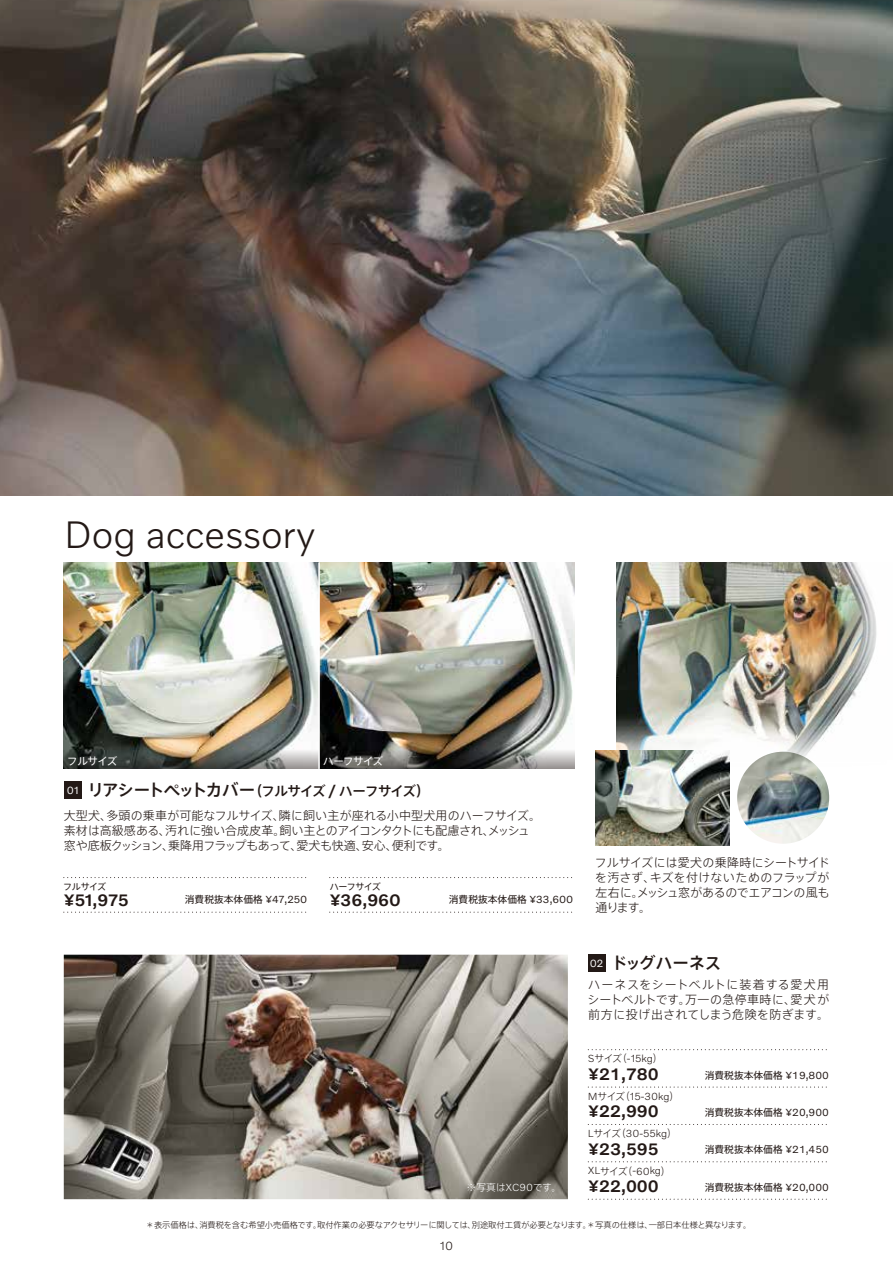
<style>
.page{position:relative;width:893px;height:1263px;background:#fff}
.page>*{position:absolute;margin:0;border:0;box-sizing:border-box;transform-origin:0 0}
.t1{font:300 39px "Volvo Novum";color:#231916}
.t2{font:500 16.8px "Volvo Novum";color:#231916}
.t3{font:500 16.5px "Axis Std";letter-spacing:-.025em;color:#231916}
.t4{font:500 13.5px "Axis Std";letter-spacing:-.07em;color:#231916}
.t5{font:300 12px/15px "Axis Std";color:#231916;text-align:justify}
.t6{font:300 12px "Volvo Novum";color:#231916}
.t7{font:300 10.5px "Volvo Novum";color:#231916}
.t8{font:10.5px "Axis Std";letter-spacing:-.07em;color:#fff}
.t9{font:10.5px "Volvo Novum";color:#fff}
.t10{font:9.75px "Axis Std";color:#231916}
.t11{font:300 9.75px "Axis Std";color:#fff}
.t12{font:9px "Axis Std";letter-spacing:-.07em;color:#231916}
.t13{font:300 8.25px "Axis Std";color:#231916}
.s1{font-size:16.5px}
.s2{font-family:"Volvo Novum";font-size:14.4px}
.s3{font-family:"Volvo Novum";font-size:10.5px}
.s4{font-family:"Axis Std";font-size:9.75px}
</style>
<div class="page">
<img style="left:64px;top:955px;width:504px;height:244px">
<svg style="left:588px;top:1161px;width:239px;height:1px"></svg>
<svg style="left:588px;top:1199px;width:239px;height:1px"></svg>
<svg style="left:588px;top:1124px;width:239px;height:1px"></svg>
<svg style="left:588px;top:1087px;width:239px;height:1px"></svg>
<svg style="left:588px;top:1049px;width:239px;height:1px"></svg>
<div style="left:588px;top:955px;width:17px;height:17px;background:#231916"></div>
<img style="left:0;top:0;width:893px;height:496px">
<img style="left:64px;top:562px;width:510px;height:186px">
<svg style="left:64px;top:877px;width:243px;height:1px"></svg>
<svg style="left:64px;top:912px;width:243px;height:1px"></svg>
<svg style="left:330px;top:877px;width:243px;height:1px"></svg>
<svg style="left:330px;top:912px;width:242px;height:1px"></svg>
<img style="left:617px;top:562px;width:260px;height:202px">
<img style="left:596px;top:750px;width:134px;height:95px">
<div style="left:64px;top:782px;width:17px;height:17px;background:#231916"></div>
<img style="left:737px;top:752px;width:92px;height:92px;border-radius:46px">
<svg style="left:320px;top:748px;width:254px;height:21px;background:#5b5956"></svg>
<svg style="left:64px;top:748px;width:254px;height:21px;background:#62625a"></svg>
<hr style="left:318px;top:562px;width:2px;height:207px;background:#fff">
<h1 class="t1" style="left:64px;top:510px;width:253px">Dog accessory</h1>
<p class="t8" style="left:67px;top:753px;width:52px">フルサイズ</p>
<p class="t8" style="left:323px;top:753px;width:61px">ハーフサイズ</p>
<p class="t9" style="left:67px;top:784px;width:13px">01</p>
<p class="t4" style="left:88px;top:781px;width:343px"><span class="s1">リアシートペットカバー</span>（フルサイズ <span class="s2">/</span> ハーフサイズ）</p>
<p class="t5" style="left:64px;top:807px;width:479px;text-align:left">大型犬、多頭の乗車が可能なフルサイズ、隣に飼い主が座れる小中型犬用のハーフサイズ。素材は高級感ある、汚れに強い合成皮革。飼い主とのアイコンタクトにも配慮され、メッシュ窓や底板クッション、乗降用フラップもあって、愛犬も快適、安心、便利です。</p>
<p class="t12" style="left:63px;top:880px;width:44px">フルサイズ</p>
<p class="t12" style="left:330px;top:880px;width:53px">ハーフサイズ</p>
<h2 class="t2" style="left:64px;top:889px;width:66px">¥51,975</h2>
<h2 class="t2" style="left:330px;top:889px;width:73px">¥36,960</h2>
<p class="t10" style="left:185px;top:892px;width:124px">消費税抜本体価格 <span class="s3">¥47,250</span></p>
<p class="t10" style="left:449px;top:892px;width:126px">消費税抜本体価格 <span class="s3">¥33,600</span></p>
<p class="t5" style="left:595px;top:854px;width:236px">フルサイズには愛犬の乗降時にシートサイドを汚さず、キズを付けないためのフラップが左右に。メッシュ窓があるのでエアコンの風も通ります。</p>
<p class="t11" style="left:466px;top:1180px;width:96px">※写真は<span class="s3">XC90</span>です。</p>
<p class="t9" style="left:590px;top:957px;width:15px">02</p>
<h3 class="t3" style="left:611px;top:950px;width:111px">ドッグハーネス</h3>
<p class="t5" style="left:587px;top:976px;width:243px">ハーネスをシートベルトに装着する愛犬用シートベルトです。万一の急停車時に、愛犬が前方に投げ出されてしまう危険を防ぎます。</p>
<p class="t7" style="left:588px;top:1052px;width:76px">S<span class="s4">サイズ（</span>-15kg<span class="s4">）</span></p>
<h2 class="t2" style="left:588px;top:1063px;width:72px">¥21,780</h2>
<p class="t10" style="left:705px;top:1068px;width:126px">消費税抜本体価格 <span class="s3">¥19,800</span></p>
<p class="t7" style="left:588px;top:1089px;width:93px">M<span class="s4">サイズ（</span>15-30kg<span class="s4">）</span></p>
<h2 class="t2" style="left:588px;top:1101px;width:72px">¥22,990</h2>
<p class="t10" style="left:705px;top:1105px;width:126px">消費税抜本体価格 <span class="s3">¥20,900</span></p>
<p class="t7" style="left:588px;top:1127px;width:90px">L<span class="s4">サイズ（</span>30-55kg<span class="s4">）</span></p>
<h2 class="t2" style="left:588px;top:1138px;width:72px">¥23,595</h2>
<p class="t10" style="left:705px;top:1142px;width:126px">消費税抜本体価格 <span class="s3">¥21,450</span></p>
<p class="t7" style="left:588px;top:1164px;width:84px">XL<span class="s4">サイズ（</span>-60kg<span class="s4">）</span></p>
<h2 class="t2" style="left:588px;top:1175px;width:72px">¥22,000</h2>
<p class="t10" style="left:705px;top:1180px;width:126px">消費税抜本体価格 <span class="s3">¥20,000</span></p>
<p class="t13" style="left:146px;top:1219px;width:607px">＊表示価格は、消費税を含む希望小売価格です。取付作業の必要なアクセサリーに関しては、別途取付工賃が必要となります。＊写真の仕様は、一部日本仕様と異なります。</p>
<p class="t6" style="left:440px;top:1238px;width:15px">10</p>
</div>
